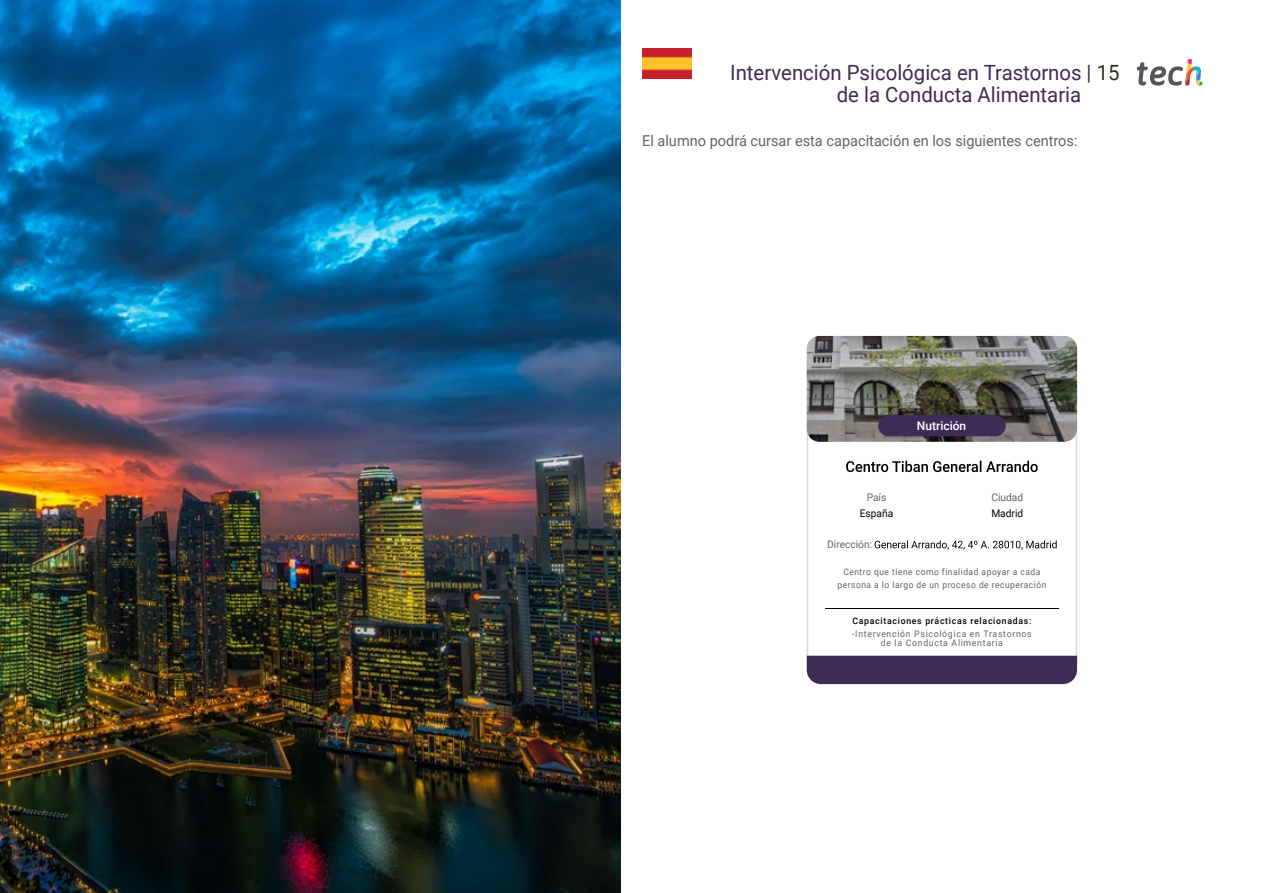
<style>
.page{position:relative;width:1263px;height:893px;background:#fff}
.page>*{position:absolute;margin:0;border:0;box-sizing:border-box;transform-origin:0 0}
.t1{font:21px/22.5px "Roboto";color:#3e2b56}
.t2{font:15px "Roboto";color:#61646a}
.t3{font:500 12px "Roboto";color:#fff}
.t4{font:10.5px "Roboto";color:#61646a}
.t5{font:10.5px "Roboto";color:#000}
.t6{font:9px/13.5px "Roboto";letter-spacing:.06em;color:#61646a;text-align:center;scale:.94 1}
.t7{font:9px/9px "Roboto";letter-spacing:.08em;color:#61646a;text-align:center}
.t8{font:500 9px "Roboto";letter-spacing:.08em;color:#000}
.s1{color:#312e20}
</style>
<div class="page">
<img style="left:0;top:0;width:621px;height:893px">
<img style="left:642px;top:49px;width:49px;height:30px">
<svg style="left:1137px;top:59px;width:65px;height:27px"></svg>
<svg style="left:806px;top:335px;width:272px;height:350px"></svg>
<img style="left:807px;top:336px;width:270px;height:106px">
<div style="left:878px;top:415px;width:128px;height:21px;background:#3e2b56;border-radius:11px"></div>
<div style="left:807px;top:656px;width:270px;height:28px;background:#3e2b56"></div>
<hr style="left:825px;top:608px;width:234px;height:1px;background:#000">
<svg style="left:846px;top:461px;width:192px;height:11px"></svg>
<svg style="left:875px;top:540px;width:182px;height:10px"></svg>
<h1 class="t1" style="left:837px;top:60px;width:284px;text-indent:-107px">Intervención Psicológica en Trastornos | <span class="s1">15 </span>de la Conducta Alimentaria</h1>
<h2 class="t2" style="left:642px;top:131px;width:437px">El alumno podrá cursar esta capacitación en los siguientes centros:</h2>
<p class="t4" style="left:867px;top:490px;width:21px">País</p>
<p class="t5" style="left:860px;top:506px;width:35px">España</p>
<h3 class="t3" style="left:917px;top:418px;width:51px">Nutrición</h3>
<p class="t4" style="left:991px;top:490px;width:33px">Ciudad</p>
<p class="t5" style="left:991px;top:506px;width:33px">Madrid</p>
<p class="t4" style="left:827px;top:537px;width:46px">Dirección:</p>
<p class="t6" style="left:837px;top:564px;width:224px">Centro que tiene como finalidad apoyar a cada persona a lo largo de un proceso de recuperación</p>
<p class="t8" style="left:852px;top:614px;width:180px">Capacitaciones prácticas relacionadas:</p>
<p class="t7" style="left:852px;top:629px;width:181px">-Intervención Psicológica en Trastornos de la Conducta Alimentaria</p>
</div>
